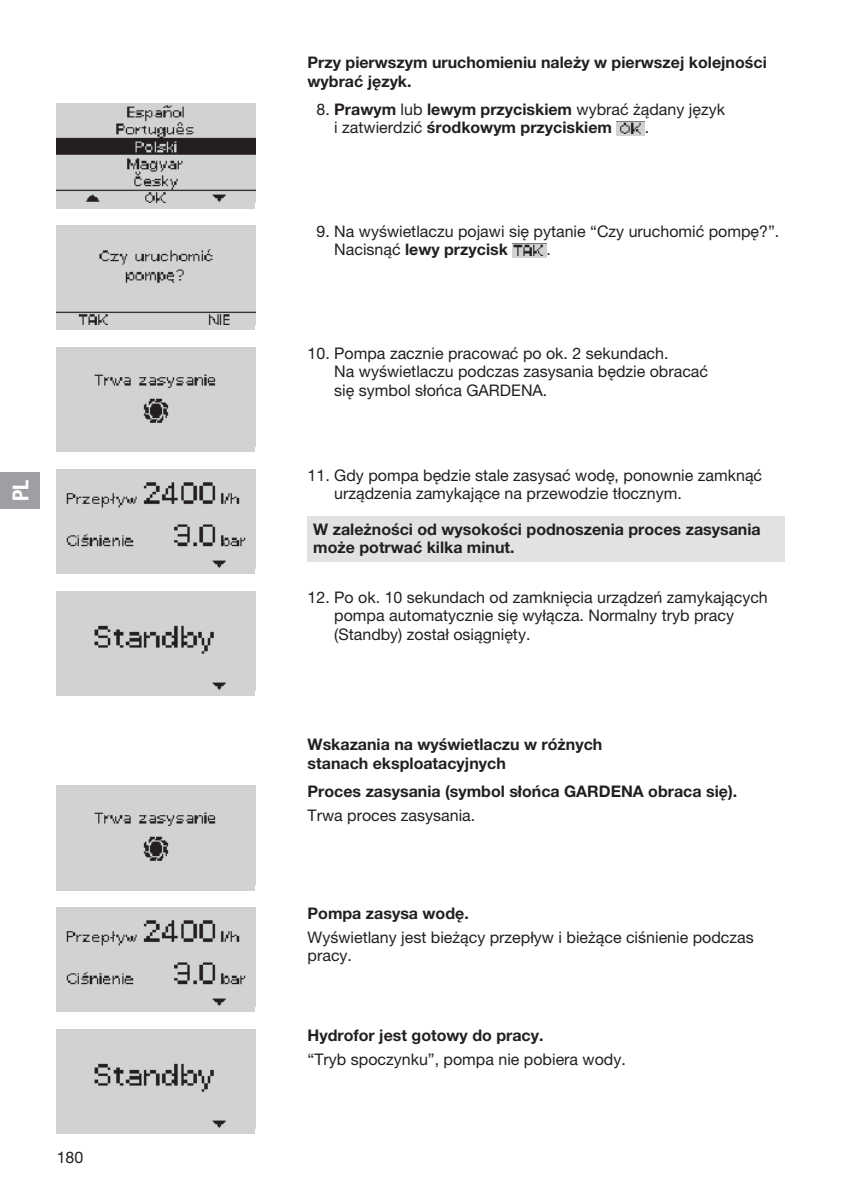
<style>
.page{position:relative;width:842px;height:1191px;background:#fff}
.page>*{position:absolute;margin:0;border:0;box-sizing:border-box;transform-origin:0 0}
.t1{font:22px "GARDENA Pro Bo Cond";color:#fff}
.t2{font:16px/18.4px "GARDENA Pro";color:#231f20}
.t3{font:700 16px/18.4px "GARDENA Pro";color:#231f20}
.s1{font-weight:400}
.s2{font-weight:700}
</style>
<div class="page">
<div style="left:308px;top:516px;width:477px;height:45px;background:#e1e2e4"></div>
<div style="left:57px;top:104px;width:198px;height:104px;background:#d1d2d4"></div>
<img style="left:57px;top:105px;width:198px;height:98px">
<svg style="left:616px;top:133px;width:29px;height:2px"></svg>
<img style="left:616px;top:121px;width:29px;height:12px">
<div style="left:57px;top:225px;width:198px;height:105px;background:#d1d2d4"></div>
<img style="left:57px;top:249px;width:198px;height:76px">
<svg style="left:512px;top:255px;width:34px;height:2px"></svg>
<img style="left:512px;top:243px;width:34px;height:12px">
<div style="left:57px;top:347px;width:198px;height:105px;background:#d1d2d4"></div>
<img style="left:94px;top:374px;width:122px;height:49px">
<div style="left:57px;top:469px;width:198px;height:105px;background:#d1d2d4"></div>
<img style="left:66px;top:482px;width:180px;height:86px">
<div style="left:57px;top:591px;width:198px;height:105px;background:#d1d2d4"></div>
<img style="left:94px;top:625px;width:132px;height:65px">
<div style="left:57px;top:785px;width:198px;height:105px;background:#d1d2d4"></div>
<img style="left:94px;top:812px;width:122px;height:49px">
<div style="left:57px;top:907px;width:198px;height:105px;background:#d1d2d4"></div>
<img style="left:66px;top:920px;width:180px;height:86px">
<div style="left:57px;top:1029px;width:198px;height:105px;background:#d1d2d4"></div>
<img style="left:94px;top:1063px;width:132px;height:65px">
<div style="left:0;top:472px;width:40px;height:37px;background:#9d9fa2"></div>
<h1 class="t1" style="left:7px;top:501px;width:23px;rotate:-90deg">PL</h1>
<p class="t2" style="left:57px;top:1147px;width:28px">180</p>
<p class="t3" style="left:308px;top:53px;width:461px">Przy pierwszym uruchomieniu należy w pierwszej kolejności wybrać język.</p>
<p class="t3" style="left:334px;top:100px;width:392px;text-indent:-18px"><span class="s1">8.</span> Prawym <span class="s1">lub</span> lewym przyciskiem <span class="s1">wybrać żądany język i zatwierdzić</span> środkowym przyciskiem</p>
<p class="t2" style="left:645px;top:118px;width:6px">.</p>
<p class="t2" style="left:334px;top:222px;width:447px;text-indent:-18px">9. Na wyświetlaczu pojawi się pytanie “Czy uruchomić pompę?”.<br>Nacisnąć <span class="s2">lewy przycisk</span></p>
<p class="t2" style="left:546px;top:240px;width:6px">.</p>
<p class="t2" style="left:334px;top:344px;width:375px;text-indent:-27px">10. Pompa zacznie pracować po ok. 2 sekundach.<br>Na wyświetlaczu podczas zasysania będzie obracać się symbol słońca GARDENA.</p>
<p class="t2" style="left:334px;top:466px;width:429px;text-indent:-27px">11. Gdy pompa będzie stale zasysać wodę, ponownie zamknąć urządzenia zamykające na przewodzie tłocznym.</p>
<p class="t3" style="left:313px;top:519px;width:449px">W zależności od wysokości podnoszenia proces zasysania może potrwać kilka minut.</p>
<p class="t2" style="left:334px;top:587px;width:435px;text-indent:-27px">12. Po ok. 10 sekundach od zamknięcia urządzeń zamykających pompa automatycznie się wyłącza. Normalny tryb pracy (Standby) został osiągnięty.</p>
<p class="t3" style="left:308px;top:735px;width:296px">Wskazania na wyświetlaczu w różnych stanach eksploatacyjnych</p>
<p class="t3" style="left:308px;top:781px;width:431px">Proces zasysania (symbol słońca GARDENA obraca się).</p>
<p class="t2" style="left:308px;top:806px;width:169px">Trwa proces zasysania.</p>
<p class="t3" style="left:308px;top:903px;width:163px">Pompa zasysa wodę.</p>
<p class="t2" style="left:308px;top:928px;width:448px">Wyświetlany jest bieżący przepływ i bieżące ciśnienie podczas pracy.</p>
<p class="t3" style="left:308px;top:1025px;width:237px">Hydrofor jest gotowy do pracy.</p>
<p class="t2" style="left:308px;top:1049px;width:320px">“Tryb spoczynku”, pompa nie pobiera wody.</p>
</div>
